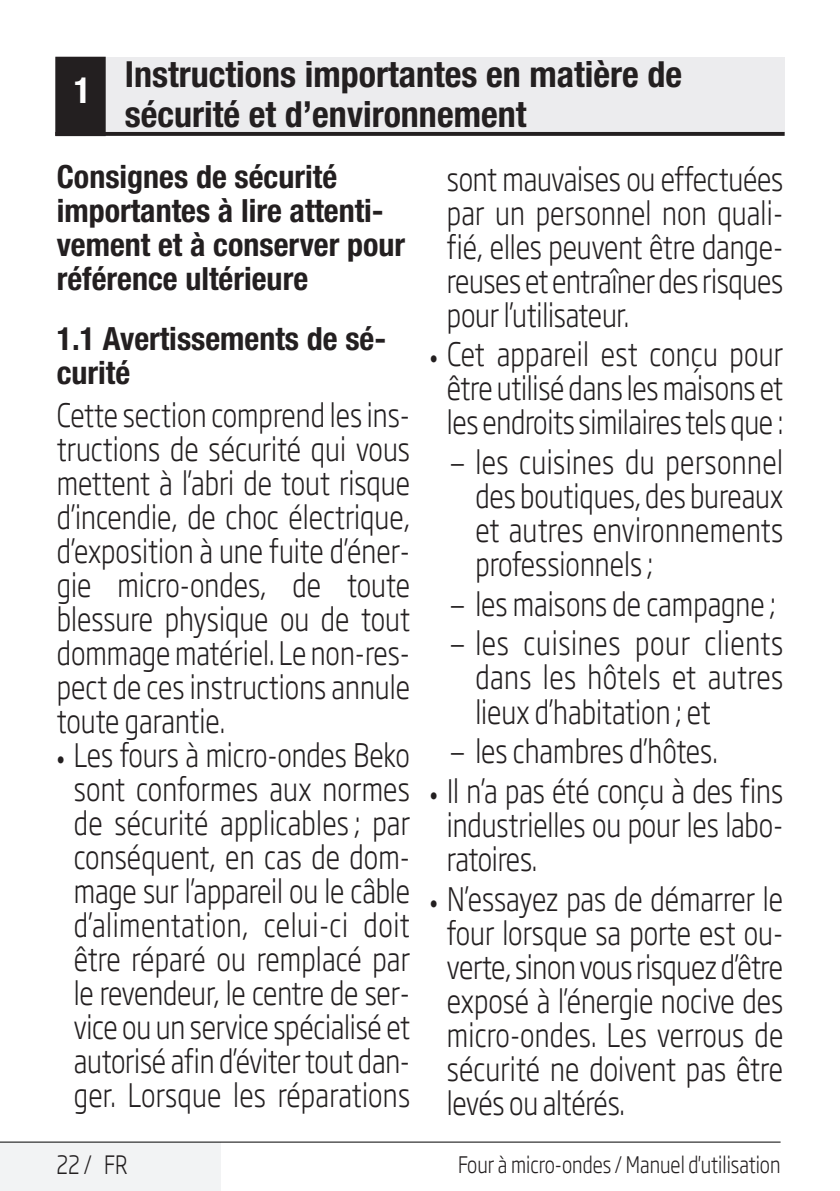
<style>
.page{position:relative;width:840px;height:1191px;background:#fff}
.page>*{position:absolute;margin:0;border:0;box-sizing:border-box;transform-origin:0 0}
.Unite_Baslik_Guvenli{font:700 condensed 36px/40px "Helvetica Neue LT Pro";color:#231f20}
.Guvenlik_Giris_Parag{font:300 32px/34px "Soho Gothic Pro";letter-spacing:-.005em;color:#231f20;text-align:justify;scale:.8 1}
.Alt_Baslik_Guvenlık{font:700 condensed 32px/34px "Helvetica Neue LT Pro";color:#231f20}
.t1{font:300 25px "Soho Gothic Pro";color:#231f20;scale:.8 1}
.t2{font:300 22.4px "Soho Gothic Pro";color:#231f20;scale:.8 1}
.s1{color:#fff}
.s2{font-family:"Helvetica Neue LT Pro";font-weight:700;font-stretch:condensed;font-size:20px}
.s3{font-family:"Helvetica Neue LT Pro";font-stretch:condensed}
</style>
<div class="page">
<div style="left:55px;top:57px;width:729px;height:77px;background:#ececee"></div>
<hr style="left:55px;top:132px;width:729px;height:3px;background:#231f20">
<div style="left:56px;top:58px;width:49px;height:77px;background:#231f20"></div>
<div style="left:55px;top:57px;width:51px;height:79px;border:2px solid #231f20"></div>
<div style="left:0;top:1141px;width:220px;height:50px;background:#f2f3f4"></div>
<hr style="left:0;top:1141px;width:780px;height:1px;background:#000">
<p class="Unite_Baslik_Guvenli" style="left:125px;top:54px;width:558px;text-indent:-51px"><span class="s1">1</span> Instructions importantes en matière de sécurité et d’environnement</p>
<p class="Alt_Baslik_Guvenlık" style="left:57px;top:160px;width:350px">Consignes de sécurité importantes à lire attenti&shy;vement et à conserver pour référence ultérieure</p>
<p class="Alt_Baslik_Guvenlık" style="left:57px;top:321px;width:331px">1.1 Avertissements de sé&shy;curité</p>
<p class="Guvenlik_Giris_Parag" style="left:57px;top:396px;width:443px">Cette section comprend les ins&shy;tructions de sécurité qui vous mettent à l’abri de tout risque d’incendie, de choc électrique, d’exposition à une fuite d’éner&shy;gie micro-ondes, de toute blessure physique ou de tout dommage matériel. Le non-res&shy;pect de ces instructions annule toute garantie.</p>
<p class="Guvenlik_Giris_Parag" style="left:57px;top:736px;width:443px;text-align:center"><span class="s2">•</span> Les fours à micro-ondes Beko sont conformes aux normes de sécurité applicables ; par conséquent, en cas de dom&shy;mage sur l’appareil ou le câble d’alimentation, celui-ci doit être réparé ou remplacé par le revendeur, le centre de ser&shy;vice ou un service spécialisé et autorisé afin d’éviter tout dan&shy;ger. Lorsque les réparations</p>
<p class="Guvenlik_Giris_Parag" style="left:446px;top:160px;width:421px">sont mauvaises ou effectuées par un personnel non quali&shy;fié, elles peuvent être dange&shy;reuses et entraîner des risques pour l’utilisateur.</p>
<p class="Guvenlik_Giris_Parag" style="left:429px;top:336px;width:443px;text-align:center"><span class="s2">•</span> Cet appareil est conçu pour être utilisé dans les maisons et les endroits similaires tels que :</p>
<p class="Guvenlik_Giris_Parag" style="left:475px;top:443px;width:386px;text-indent:-24px"><span class="s3">–</span> les cuisines du personnel des boutiques, des bureaux et autres environnements professionnels ;</p>
<p class="Guvenlik_Giris_Parag" style="left:451px;top:585px;width:407px"><span class="s3">–</span> les maisons de campagne ;</p>
<p class="Guvenlik_Giris_Parag" style="left:475px;top:625px;width:386px;text-indent:-24px"><span class="s3">–</span> les cuisines pour clients dans les hôtels et autres lieux d’habitation ; et</p>
<p class="Guvenlik_Giris_Parag" style="left:451px;top:732px;width:334px"><span class="s3">–</span> les chambres d’hôtes.</p>
<p class="Guvenlik_Giris_Parag" style="left:446px;top:772px;width:421px;text-indent:-17px"><span class="s2">•</span> Il n’a pas été conçu à des fins industrielles ou pour les labo&shy;ratoires.</p>
<p class="Guvenlik_Giris_Parag" style="left:446px;top:880px;width:422px;text-indent:-17px"><span class="s2">•</span> N’essayez pas de démarrer le four lorsque sa porte est ou&shy;verte, sinon vous risquez d’être exposé à l’énergie nocive des micro-ondes. Les verrous de sécurité ne doivent pas être levés ou altérés.</p>
<p class="t1" style="left:57px;top:1145px;width:90px">22 / FR</p>
<p class="t2" style="left:458px;top:1147px;width:404px">Four à micro-ondes / Manuel d'utilisation</p>
</div>
